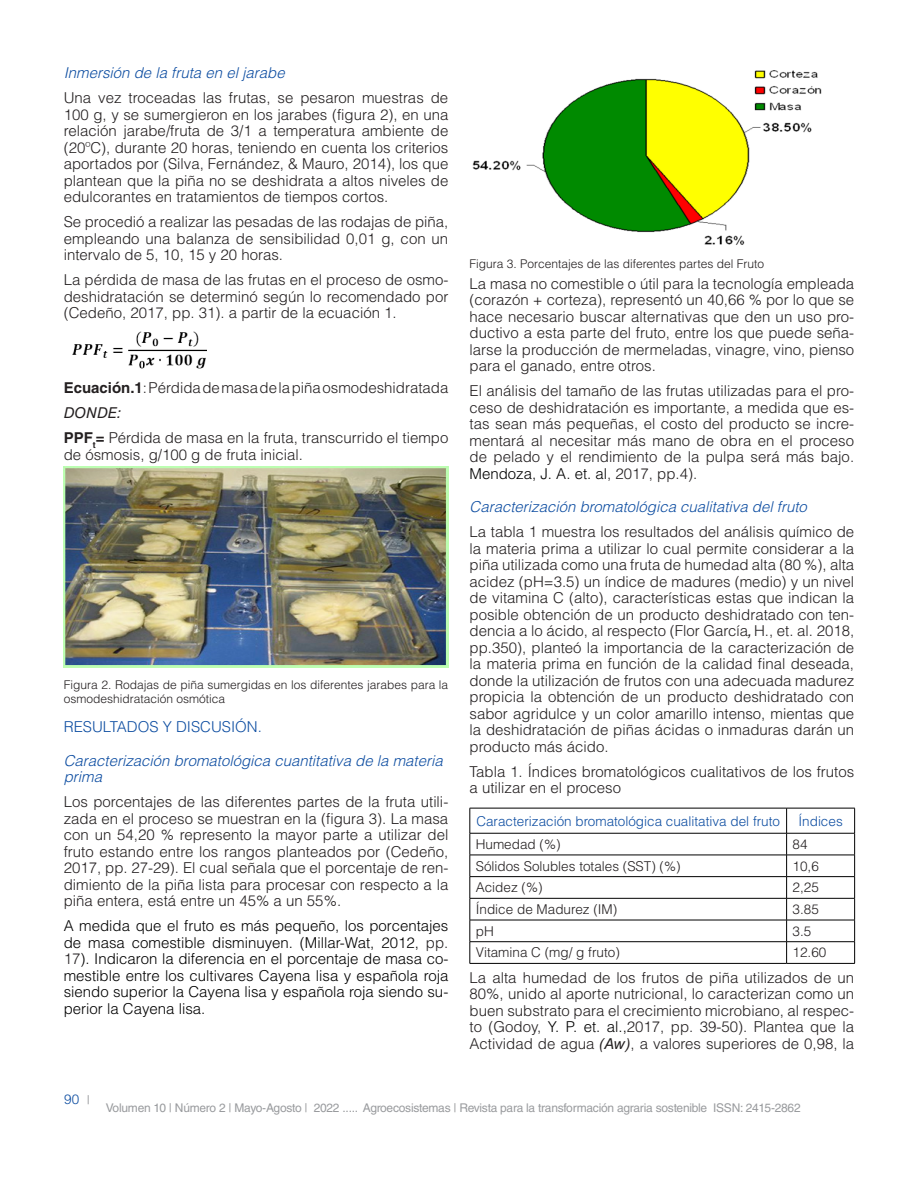
<style>
.page{position:relative;width:918px;height:1188px;background:#fff}
.page>*{position:absolute;margin:0;border:0;box-sizing:border-box;transform-origin:0 0}
.TEXTO{font:300 15px/16.5px "Helvetica LT Std";color:#231f20;text-align:justify}
.TEXTO-2{font:300 15px/16.5px "Helvetica LT Std";color:#000;text-align:justify}
.SUBTITULOS{font:italic 300 15px/16.5px "Helvetica LT Std";color:#0d4da1}
.TITULOS_AZUL{font:300 15px "Helvetica LT Std";color:#0d4da1}
.TEXTO-3{font:italic 15px "Helvetica LT Std";color:#231f20}
.textos_tabla{font:300 13.5px "Helvetica LT Std";color:#231f20}
.textos_tabla_-_Títul{font:300 13.5px "Helvetica LT Std";color:#0d4da1}
.pie_de_foto{font:300 12px/13.5px "Helvetica LT Std";color:#231f20}
.t1{font:12px "Helvetica LT Std";letter-spacing:-.02em;color:#999b9e}
.s1{font-weight:700}
.s2{color:#231f20}
.s3{color:#000}
.s4{font-weight:400;font-style:italic}
.s5{font-weight:400;font-size:12px;color:#999b9e}
</style>
<div class="page">
<img style="left:72px;top:331px;width:135px;height:38px">
<img style="left:64px;top:466px;width:384px;height:201px">
<img style="left:472px;top:70px;width:350px;height:175px">
<hr style="left:470px;top:808px;width:317px;height:1px;background:#000">
<hr style="left:787px;top:808px;width:68px;height:1px;background:#000">
<hr style="left:470px;top:833px;width:317px;height:1px;background:#000">
<hr style="left:787px;top:833px;width:68px;height:1px;background:#000">
<hr style="left:470px;top:855px;width:317px;height:1px;background:#000">
<hr style="left:787px;top:855px;width:68px;height:1px;background:#000">
<hr style="left:470px;top:876px;width:317px;height:1px;background:#000">
<hr style="left:787px;top:876px;width:68px;height:1px;background:#000">
<hr style="left:470px;top:898px;width:317px;height:1px;background:#000">
<hr style="left:787px;top:898px;width:68px;height:1px;background:#000">
<hr style="left:470px;top:920px;width:317px;height:1px;background:#000">
<hr style="left:787px;top:920px;width:68px;height:1px;background:#000">
<hr style="left:470px;top:941px;width:317px;height:1px;background:#000">
<svg style="left:470px;top:808px;width:1px;height:155px"></svg>
<hr style="left:787px;top:941px;width:68px;height:1px;background:#000">
<svg style="left:786px;top:808px;width:1px;height:155px"></svg>
<svg style="left:854px;top:808px;width:1px;height:155px"></svg>
<hr style="left:470px;top:963px;width:317px;height:1px;background:#000">
<hr style="left:787px;top:963px;width:68px;height:1px;background:#000">
<p class="SUBTITULOS" style="left:64px;top:65px;width:222px">Inmersión de la fruta en el jarabe</p>
<p class="TEXTO" style="left:64px;top:90px;width:386px">Una vez troceadas las frutas, se pesaron muestras de 100 g, y se sumergieron en los jarabes (figura 2), en una relación jarabe/fruta de 3/1 a temperatura ambiente de (20ºC), durante 20 horas, teniendo en cuenta los criterios aportados por (Silva, Fernández, &amp; Mauro, 2014), los que plantean que la piña no se deshidrata a altos niveles de edulcorantes en tratamientos de tiempos cortos.</p>
<p class="TEXTO" style="left:64px;top:214px;width:386px">Se procedió a realizar las pesadas de las rodajas de piña, empleando una balanza de sensibilidad 0,01 g, con un intervalo de 5, 10, 15 y 20 horas.</p>
<p class="TEXTO" style="left:64px;top:272px;width:386px">La pérdida de masa de las frutas en el proceso de osmo&shy;deshidratación se determinó según lo recomendado por (Cedeño, 2017, pp. 31). a partir de la ecuación 1.</p>
<p class="TEXTO" style="left:64px;top:380px;width:386px"><span class="s1">Ecuación.1</span>: Pérdida de masa de la piña osmodeshidratada</p>
<p class="TEXTO-3" style="left:64px;top:404px;width:59px">DONDE:</p>
<p class="TEXTO" style="left:64px;top:430px;width:386px"><span class="s1">PPF</span><sub>t</sub><span class="s1">=</span> Pérdida de masa en la fruta, transcurrido el tiempo de ósmosis, g/100 g de fruta inicial.</p>
<p class="pie_de_foto" style="left:64px;top:678px;width:386px">Figura 2. Rodajas de piña sumergidas en los diferentes jarabes para la osmodeshidratación osmótica</p>
<p class="TITULOS_AZUL" style="left:64px;top:718px;width:200px">RESULTADOS Y DISCUSIÓN.</p>
<p class="SUBTITULOS" style="left:64px;top:752px;width:381px">Caracterización bromatológica cuantitativa de la materia prima</p>
<p class="TEXTO" style="left:64px;top:793px;width:386px">Los porcentajes de las diferentes partes de la fruta utili&shy;zada en el proceso se muestran en la (figura 3). La masa con un 54,20 % represento la mayor parte a utilizar del fruto estando entre los rangos planteados por (Cedeño, 2017, pp. 27-29). El cual señala que el porcentaje de ren&shy;dimiento de la piña lista para procesar con respecto a la piña entera, está entre un 45% a un 55%.</p>
<p class="TEXTO-2" style="left:64px;top:917px;width:386px">A medida que el fruto es más pequeño, los porcentajes de masa comestible disminuyen. (Millar-Wat, 2012, <span class="s2">pp.<br>17</span>). Indicaron la diferencia en el porcentaje de masa co&shy;mestible entre los cultivares Cayena lisa y española roja siendo superior la Cayena lisa y española roja siendo su&shy;perior la Cayena lisa.</p>
<p class="pie_de_foto" style="left:470px;top:257px;width:296px">Figura 3. Porcentajes de las diferentes partes del Fruto</p>
<p class="TEXTO" style="left:470px;top:275px;width:386px">La masa no comestible o útil para la tecnología empleada (corazón + corteza), representó un 40,66 % por lo que se hace necesario buscar alternativas que den un uso pro&shy;ductivo a esta parte del fruto, entre los que puede seña&shy;larse la producción de mermeladas, vinagre, vino, pienso para el ganado, entre otros.</p>
<p class="TEXTO" style="left:470px;top:383px;width:386px">El análisis del tamaño de las frutas utilizadas para el pro&shy;ceso de deshidratación es importante, a medida que es&shy;tas sean más pequeñas, el costo del producto se incre&shy;mentará al necesitar más mano de obra en el proceso de pelado y el rendimiento de la pulpa será más bajo.<br><span class="s3">Mendoza, J. A. et. al</span>, 2017, pp.4).</p>
<p class="SUBTITULOS" style="left:470px;top:499px;width:339px">Caracterización bromatológica cualitativa del fruto</p>
<p class="TEXTO" style="left:470px;top:524px;width:386px">La tabla 1 muestra los resultados del análisis químico de la materia prima a utilizar lo cual permite considerar a la piña utilizada como una fruta de humedad alta (80 %), alta acidez (pH=3.5) un índice de madures (medio) y un nivel de vitamina C (alto), características estas que indican la posible obtención de un producto deshidratado con ten&shy;dencia a lo ácido, al respecto (Flor García<span class="s4">,</span> H., et. al. 2018, pp.350), planteó la importancia de la caracterización de la materia prima en función de la calidad final deseada, donde la utilización de frutos con una adecuada madurez propicia la obtención de un producto deshidratado con sabor agridulce y un color amarillo intenso, mientas que la deshidratación de piñas ácidas o inmaduras darán un producto más ácido.</p>
<p class="TEXTO" style="left:470px;top:763px;width:386px">Tabla 1. Índices bromatológicos cualitativos de los frutos a utilizar en el proceso</p>
<p class="textos_tabla_-_Títul" style="left:476px;top:812px;width:305px">Caracterización bromatológica cualitativa del fruto</p>
<p class="textos_tabla_-_Títul" style="left:798px;top:812px;width:46px">Índices</p>
<p class="textos_tabla" style="left:476px;top:836px;width:86px">Humedad (%)</p>
<p class="textos_tabla" style="left:793px;top:836px;width:17px">84</p>
<p class="textos_tabla" style="left:476px;top:857px;width:206px">Sólidos Solubles totales (SST) (%)</p>
<p class="textos_tabla" style="left:793px;top:857px;width:28px">10,6</p>
<p class="textos_tabla" style="left:476px;top:879px;width:68px">Acidez (%)</p>
<p class="textos_tabla" style="left:793px;top:879px;width:28px">2,25</p>
<p class="textos_tabla" style="left:476px;top:901px;width:143px">Índice de Madurez (IM)</p>
<p class="textos_tabla" style="left:793px;top:901px;width:28px">3.85</p>
<p class="textos_tabla" style="left:476px;top:922px;width:19px">pH</p>
<p class="textos_tabla" style="left:793px;top:922px;width:20px">3.5</p>
<p class="textos_tabla" style="left:476px;top:944px;width:146px">Vitamina C (mg/ g fruto)</p>
<p class="textos_tabla" style="left:793px;top:944px;width:35px">12.60</p>
<p class="TEXTO" style="left:470px;top:969px;width:386px">La alta humedad de los frutos de piña utilizados de un 80%, unido al aporte nutricional, lo caracterizan como un buen substrato para el crecimiento microbiano, al respec&shy;to (Godoy, <span class="s3">Y. P. et. al.,</span>2017, pp. 39-50). Plantea que la Actividad de agua <span class="s4">(Aw)</span>, a valores superiores de 0,98, la</p>
<p class="textos_tabla_-_Títul" style="left:64px;top:1091px;width:27px">90 <span class="s5">|</span></p>
<p class="t1" style="left:106px;top:1100px;width:696px">Volumen 10 | Número 2 | Mayo-Agosto | 2022 ..... Agroecosistemas | Revista para la transformación agraria sostenible ISSN: 2415-2862</p>
</div>
